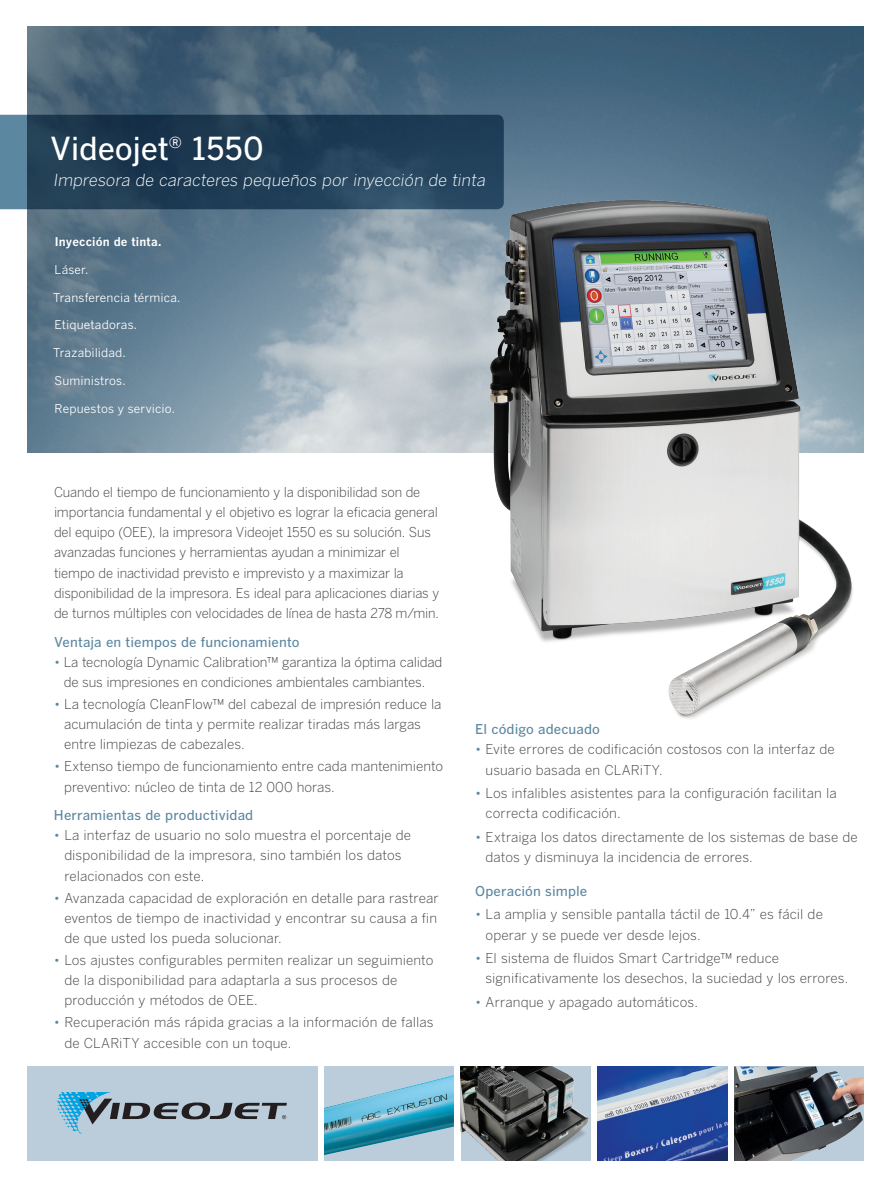
<style>
.page{position:relative;width:891px;height:1188px;background:#fff}
.page>*{position:absolute;margin:0;border:0;box-sizing:border-box;transform-origin:0 0}
.t1{font:500 31.5px "Benton Gothic";letter-spacing:-.01em;color:#fff}
.t2{font:italic 300 16.5px "Benton Gothic";color:#fff}
.t3{font:300 13.5px/20.2px "Benton Gothic";color:#3e3e3f}
.t4{font:500 13.5px "Benton Gothic";letter-spacing:.01em;color:#5c87a1}
.t5{font:12px "Benton Gothic";letter-spacing:.01em;color:#fff}
.t6{font:700 12px "Benton Gothic";letter-spacing:.015em;color:#fff}
.s1{color:#5c87a1}
</style>
<div class="page">
<img style="left:27px;top:27px;width:837px;height:425px">
<svg style="left:0;top:115px;width:504px;height:94px;background:#234159"></svg>
<div style="left:27px;top:1067px;width:290px;height:94px;background:#bbccda"></div>
<svg style="left:57px;top:1092px;width:230px;height:42px"></svg>
<img style="left:597px;top:1067px;width:130px;height:94px">
<img style="left:462px;top:184px;width:400px;height:535px">
<img style="left:461px;top:1067px;width:130px;height:94px">
<img style="left:734px;top:1066px;width:130px;height:95px">
<div style="left:324px;top:1067px;width:130px;height:94px;background:#bbccda"></div>
<img style="left:324px;top:1075px;width:130px;height:80px">
<h1 class="t1" style="left:50px;top:131px;width:215px">Videojet<sup>®</sup> 1550</h1>
<p class="t2" style="left:54px;top:170px;width:434px">Impresora de caracteres pequeños por inyección de tinta</p>
<p class="t6" style="left:55px;top:234px;width:108px">Inyección de tinta.</p>
<p class="t5" style="left:55px;top:262px;width:35px">Láser.</p>
<p class="t5" style="left:53px;top:290px;width:129px">Transferencia térmica.</p>
<p class="t5" style="left:55px;top:318px;width:84px">Etiquetadoras.</p>
<p class="t5" style="left:53px;top:346px;width:74px">Trazabilidad.</p>
<p class="t5" style="left:55px;top:374px;width:73px">Suministros.</p>
<p class="t5" style="left:55px;top:402px;width:122px">Repuestos y servicio.</p>
<p class="t3" style="left:54px;top:482px;width:387px">Cuando el tiempo de funcionamiento y la disponibilidad son de importancia fundamental y el objetivo es lograr la eficacia general del equipo (OEE), la impresora Videojet 1550 es su solución. Sus avanzadas funciones y herramientas ayudan a minimizar el tiempo de inactividad previsto e imprevisto y a maximizar la disponibilidad de la impresora. Es ideal para aplicaciones diarias y de turnos múltiples con velocidades de línea de hasta 278 m/min.</p>
<p class="t4" style="left:54px;top:634px;width:247px">Ventaja en tiempos de funcionamiento</p>
<p class="t3" style="left:54px;top:652px;width:390px;text-align:center"><span class="s1">•</span> La tecnología Dynamic Calibration™ garantiza la óptima calidad de sus impresiones en condiciones ambientales cambiantes.</p>
<p class="t3" style="left:64px;top:694px;width:379px;text-indent:-10px"><span class="s1">•</span> La tecnología CleanFlow™ del cabezal de impresión reduce la acumulación de tinta y permite realizar tiradas más largas entre limpiezas de cabezales.</p>
<p class="t3" style="left:64px;top:757px;width:381px;text-indent:-10px"><span class="s1">•</span> Extenso tiempo de funcionamiento entre cada mantenimiento preventivo: núcleo de tinta de 12 000 horas.</p>
<p class="t4" style="left:54px;top:807px;width:201px">Herramientas de productividad</p>
<p class="t3" style="left:64px;top:825px;width:348px;text-indent:-10px"><span class="s1">•</span> La interfaz de usuario no solo muestra el porcentaje de disponibilidad de la impresora, sino también los datos relacionados con este.</p>
<p class="t3" style="left:64px;top:888px;width:376px;text-indent:-10px"><span class="s1">•</span> Avanzada capacidad de exploración en detalle para rastrear eventos de tiempo de inactividad y encontrar su causa a fin de que usted los pueda solucionar.</p>
<p class="t3" style="left:64px;top:950px;width:371px;text-indent:-10px"><span class="s1">•</span> Los ajustes configurables permiten realizar un seguimiento de la disponibilidad para adaptarla a sus procesos de producción y métodos de OEE.</p>
<p class="t3" style="left:64px;top:1013px;width:371px;text-indent:-10px"><span class="s1">•</span> Recuperación más rápida gracias a la información de fallas de CLARiTY accesible con un toque.</p>
<p class="t4" style="left:475px;top:721px;width:126px">El código adecuado</p>
<p class="t3" style="left:486px;top:740px;width:351px;text-indent:-10px"><span class="s1">•</span> Evite errores de codificación costosos con la interfaz de usuario basada en CLARiTY.</p>
<p class="t3" style="left:486px;top:783px;width:353px;text-indent:-10px"><span class="s1">•</span> Los infalibles asistentes para la configuración facilitan la correcta codificación.</p>
<p class="t3" style="left:486px;top:827px;width:374px;text-indent:-10px"><span class="s1">•</span> Extraiga los datos directamente de los sistemas de base de datos y disminuya la incidencia de errores.</p>
<p class="t4" style="left:475px;top:883px;width:114px">Operación simple</p>
<p class="t3" style="left:486px;top:905px;width:339px;text-indent:-10px"><span class="s1">•</span> La amplia y sensible pantalla táctil de 10.4” es fácil de operar y se puede ver desde lejos.</p>
<p class="t3" style="left:486px;top:948px;width:364px;text-indent:-10px"><span class="s1">•</span> El sistema de fluidos Smart Cartridge™ reduce significativamente los desechos, la suciedad y los errores.</p>
<p class="t3" style="left:475px;top:992px;width:224px"><span class="s1">•</span> Arranque y apagado automáticos.</p>
</div>
